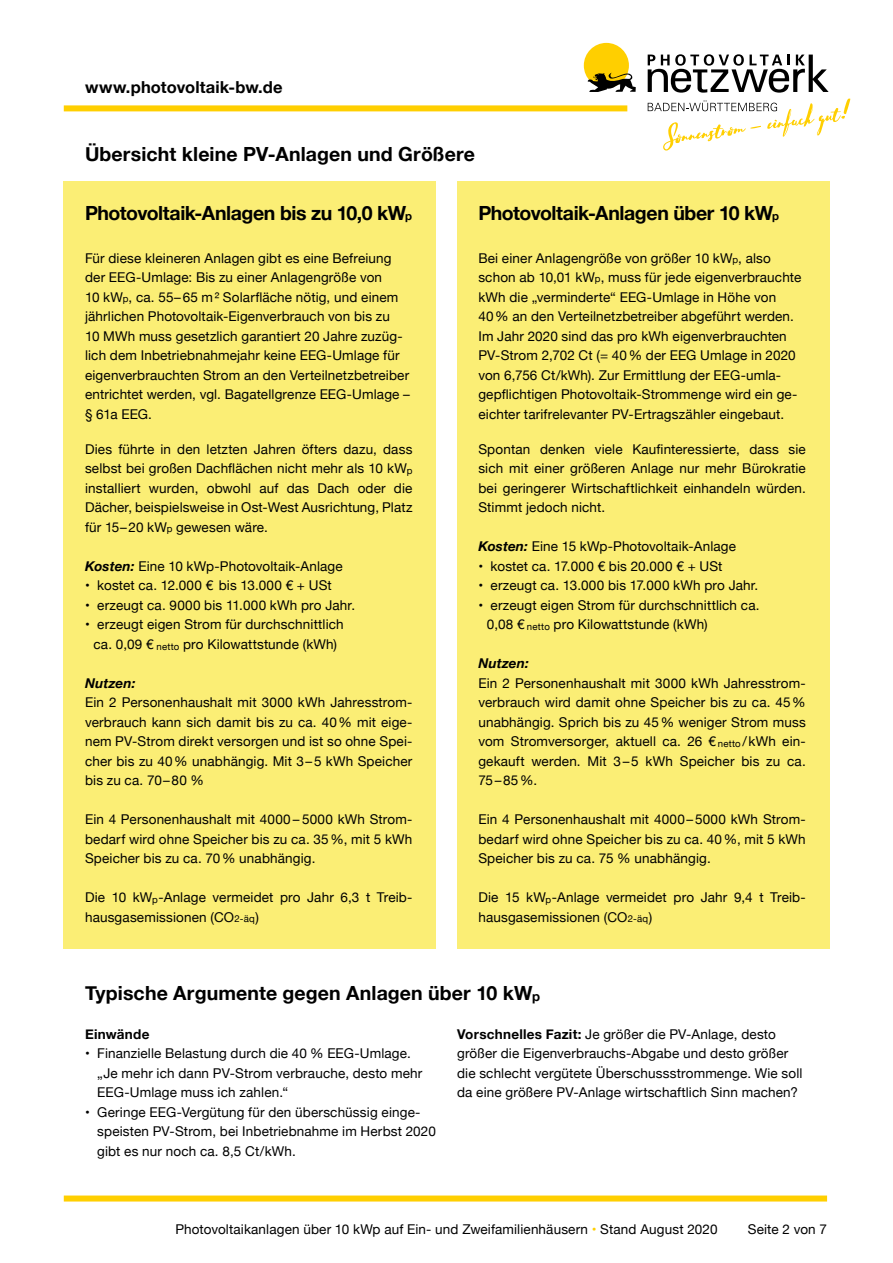
<style>
.page{position:relative;width:893px;height:1263px;background:#fff}
.page>*{position:absolute;margin:0;border:0;box-sizing:border-box;transform-origin:0 0}
.t1{font:700 19.5px "Helvetica Neue";color:#000}
.t2{font:700 19.5px "Helvetica Neue";letter-spacing:-.02em;color:#000}
.t3{font:700 16.5px "Helvetica Neue";letter-spacing:.005em;color:#000}
.t4{font:13.5px/19.5px "Helvetica Neue";letter-spacing:.01em;color:#000}
.t5{font:italic 700 13.5px "Helvetica Neue";letter-spacing:.01em;color:#000}
.t6{font:700 13.5px "Helvetica Neue";letter-spacing:.02em;color:#000}
.s1{font-size:11.4px}
.s2{font-size:9.6px}
.s3{font-weight:700;font-style:italic}
.s4{font-size:13.05px}
.s5{font-weight:700}
.s6{color:#ffcf00}
</style>
<div class="page">
<div style="left:67px;top:1195px;width:757px;height:6px;background:#ffcf00"></div>
<div style="left:67px;top:105px;width:557px;height:6px;background:#ffcf00"></div>
<div style="left:584px;top:43px;width:45px;height:45px;background:#ffcf00;border-radius:50%"></div>
<svg style="left:588px;top:73px;width:48px;height:19px"></svg>
<svg style="left:648px;top:54px;width:181px;height:39px"></svg>
<svg style="left:648px;top:99px;width:202px;height:52px"></svg>
<div style="left:64px;top:181px;width:372px;height:767px;background:#fbee75"></div>
<div style="left:457px;top:181px;width:372px;height:767px;background:#fbee75"></div>
<p class="t3" style="left:85px;top:74px;width:199px">www.photovoltaik-bw.de</p>
<h1 class="t1" style="left:85px;top:139px;width:392px">Übersicht kleine PV-Anlagen und Größere</h1>
<h1 class="t2" style="left:85px;top:198px;width:329px">Photovoltaik-Anlagen bis zu 10,0 kW<span class="s1">p</span></h1>
<p class="t4" style="left:85px;top:249px;width:326px">Für diese kleineren Anlagen gibt es eine Befreiung der EEG-Umlage: Bis zu einer Anlagengröße von<br>10 kW<span class="s2">p</span>, ca. 55–65 m² Solarfläche nötig, und einem jährlichen Photovoltaik-Eigenverbrauch von bis zu<br>10 MWh muss gesetzlich garantiert 20 Jahre zuzüg&shy;lich dem Inbetriebnahmejahr keine EEG-Umlage für eigenverbrauchten Strom an den Verteilnetzbetreiber entrichtet werden, vgl. Bagatellgrenze EEG-Umlage – § 61a EEG.</p>
<p class="t4" style="left:85px;top:440px;width:329px;text-align:justify">Dies führte in den letzten Jahren öfters dazu, dass selbst bei großen Dachflächen nicht mehr als 10 kW<span class="s2">p </span>installiert wurden, obwohl auf das Dach oder die Dächer, beispielsweise in Ost-West Ausrichtung, Platz für 15–20 kW<span class="s2">p</span> gewesen wäre.</p>
<p class="t4" style="left:85px;top:557px;width:259px"><span class="s3">Kosten:</span> Eine 10 kWp-Photovoltaik-Anlage</p>
<p class="t4" style="left:85px;top:577px;width:248px">• kostet ca. 12.000 € bis 13.000 € + USt</p>
<p class="t4" style="left:85px;top:596px;width:272px">• erzeugt ca. 9000 bis 11.000 kWh pro Jahr.</p>
<p class="t4" style="left:85px;top:615px;width:260px;text-align:center">• erzeugt eigen Strom für durchschnittlich ca. 0,09 € <span class="s2">netto</span> pro Kilowattstunde (kWh)</p>
<p class="t5" style="left:85px;top:672px;width:52px">Nutzen:</p>
<p class="t4" style="left:85px;top:694px;width:329px;text-align:justify">Ein 2 Personenhaushalt mit 3000 kWh Jahresstrom&shy;verbrauch kann sich damit bis zu ca. 40% mit eige&shy;nem PV-Strom direkt versorgen und ist so ohne Spei&shy;cher bis zu 40% unabhängig. Mit 3–5 kWh Speicher bis zu ca. 70–80 %</p>
<p class="t4" style="left:85px;top:810px;width:329px;text-align:justify">Ein 4 Personenhaushalt mit 4000 – 5000 kWh Strom&shy;bedarf wird ohne Speicher bis zu ca. 35%, mit 5 kWh Speicher bis zu ca. 70% unabhängig.</p>
<p class="t4" style="left:85px;top:889px;width:329px">Die 10 kW<span class="s2">p</span>-Anlage vermeidet pro Jahr 6,3 t Treib&shy;hausgasemissionen (CO<span class="s2">2-äq</span>)</p>
<h1 class="t2" style="left:478px;top:198px;width:302px">Photovoltaik-Anlagen über 10 kW<span class="s1">p</span></h1>
<p class="t4" style="left:478px;top:249px;width:324px">Bei einer Anlagengröße von größer 10 kW<span class="s2">p</span>, also schon ab 10,01 kW<span class="s2">p</span>, muss für jede eigenverbrauchte kWh die „verminderte“ EEG-Umlage in Höhe von 40% an den Verteilnetzbetreiber abgeführt werden.<br>Im Jahr 2020 sind das pro kWh eigenverbrauchten PV-Strom 2,702 Ct (= 40% der EEG Umlage in 2020 von 6,756 Ct/kWh). Zur Ermittlung der EEG-umla&shy;gepflichtigen Photovoltaik-Strommenge wird ein ge&shy;eichter tarifrelevanter PV-Ertragszähler eingebaut.</p>
<p class="t4" style="left:478px;top:440px;width:329px;text-align:justify">Spontan denken viele Kaufinteressierte, dass sie sich mit einer größeren Anlage nur mehr Bürokratie bei geringerer Wirtschaftlichkeit einhandeln würden.<br>Stimmt jedoch nicht.</p>
<p class="t4" style="left:478px;top:537px;width:259px"><span class="s3">Kosten:</span> Eine 15 kWp-Photovoltaik-Anlage</p>
<p class="t4" style="left:478px;top:557px;width:246px">• kostet ca. 17.000 € bis 20.000 € + USt</p>
<p class="t4" style="left:478px;top:576px;width:281px">• erzeugt ca. 13.000 bis 17.000 kWh pro Jahr.</p>
<p class="t4" style="left:487px;top:596px;width:274px;text-indent:-8px">• erzeugt eigen Strom für durchschnittlich ca.<br>0,08 € <span class="s2">netto</span> pro Kilowattstunde (kWh)</p>
<p class="t5" style="left:478px;top:653px;width:52px">Nutzen:</p>
<p class="t4" style="left:478px;top:674px;width:329px;text-align:justify">Ein 2 Personenhaushalt mit 3000 kWh Jahresstrom&shy;verbrauch wird damit ohne Speicher bis zu ca. 45% unabhängig. Sprich bis zu 45% weniger Strom muss vom Stromversorger, aktuell ca. 26 € <span class="s2">netto</span> /kWh ein&shy;gekauft werden. Mit 3–5 kWh Speicher bis zu ca.<br>75–85%.</p>
<p class="t4" style="left:478px;top:810px;width:329px;text-align:justify">Ein 4 Personenhaushalt mit 4000–5000 kWh Strom&shy;bedarf wird ohne Speicher bis zu ca. 40%, mit 5 kWh Speicher bis zu ca. 75 % unabhängig.</p>
<p class="t4" style="left:478px;top:889px;width:329px">Die 15 kW<span class="s2">p</span>-Anlage vermeidet pro Jahr 9,4 t Treib&shy;hausgasemissionen (CO<span class="s2">2-äq</span>)</p>
<h1 class="t1" style="left:85px;top:978px;width:457px">Typische Argumente gegen Anlagen über 10 kW<span class="s4">p</span></h1>
<p class="t6" style="left:85px;top:1023px;width:66px">Einwände</p>
<p class="t4" style="left:97px;top:1045px;width:327px;text-indent:-12px">• Finanzielle Belastung durch die 40 % EEG-Umlage. „Je mehr ich dann PV-Strom verbrauche, desto mehr<br>EEG-Umlage muss ich zahlen.“</p>
<p class="t4" style="left:97px;top:1103px;width:340px;text-indent:-12px">• Geringe EEG-Vergütung für den überschüssig einge&shy;speisten PV-Strom, bei Inbetriebnahme im Herbst 2020 gibt es nur noch ca. 8,5 Ct/kWh.</p>
<p class="t4" style="left:457px;top:1025px;width:347px"><span class="s5">Vorschnelles Fazit:</span> Je größer die PV-Anlage, desto größer die Eigenverbrauchs-Abgabe und desto größer die schlecht vergütete Überschussstrommenge. Wie soll da eine größere PV-Anlage wirtschaftlich Sinn machen?</p>
<p class="t4" style="left:175px;top:1220px;width:543px">Photovoltaikanlagen über 10 kWp auf Ein- und Zweifamilienhäusern <span class="s6">•</span> Stand August 2020</p>
<p class="t4" style="left:748px;top:1220px;width:81px">Seite 2 von 7</p>
</div>
